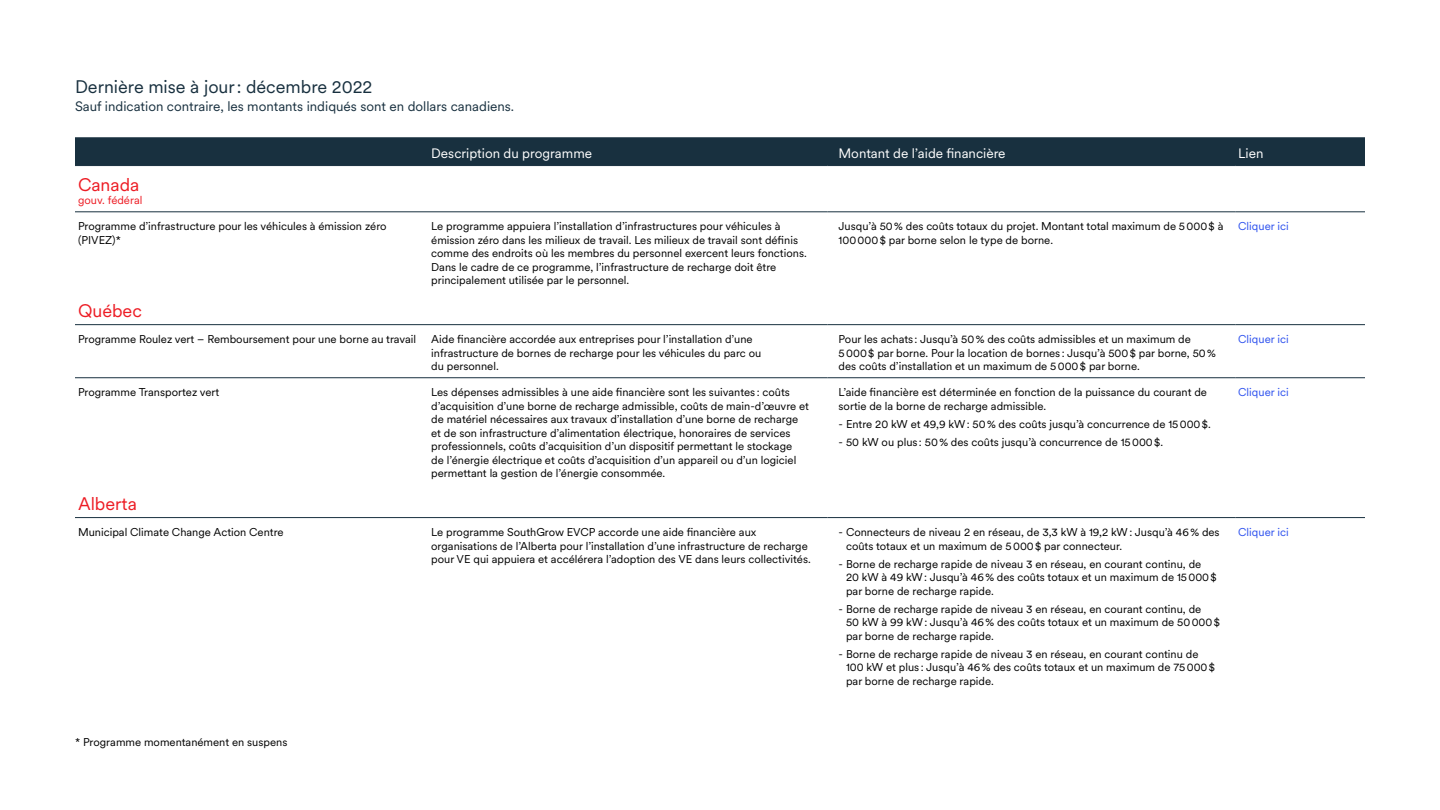
<style>
.page{position:relative;width:1440px;height:810px;background:#fff}
.page>*{position:absolute;margin:0;border:0;box-sizing:border-box;transform-origin:0 0}
.t1{font:18px "Circular";color:#18303f}
.t2{font:18px "Circular";color:#ed1c24}
.t3{font:13.5px "Circular";color:#18303f}
.t4{font:13.5px "Circular";color:#fff}
.t5{font:11.25px/13.5px "Circular";color:#000}
.t6{font:11.25px "Circular";color:#2c50ee}
.t7{font:11.25px "Circular";color:#ed1c24}
</style>
<div class="page">
<div style="left:75px;top:137px;width:1290px;height:28px;background:#18303f"></div>
<hr style="left:75px;top:378px;width:345px;height:1px;background:#18303f">
<hr style="left:420px;top:378px;width:407px;height:1px;background:#18303f">
<hr style="left:827px;top:378px;width:408px;height:1px;background:#18303f">
<hr style="left:1235px;top:378px;width:130px;height:1px;background:#18303f">
<hr style="left:75px;top:324px;width:345px;height:1px;background:#18303f">
<hr style="left:420px;top:324px;width:407px;height:1px;background:#18303f">
<hr style="left:827px;top:324px;width:408px;height:1px;background:#18303f">
<hr style="left:1235px;top:324px;width:130px;height:1px;background:#18303f">
<hr style="left:75px;top:517px;width:345px;height:1px;background:#18303f">
<hr style="left:420px;top:517px;width:407px;height:1px;background:#18303f">
<hr style="left:827px;top:517px;width:408px;height:1px;background:#18303f">
<hr style="left:1235px;top:517px;width:130px;height:1px;background:#18303f">
<hr style="left:75px;top:165px;width:345px;height:1px;background:#18303f">
<hr style="left:420px;top:165px;width:407px;height:1px;background:#18303f">
<hr style="left:827px;top:165px;width:408px;height:1px;background:#18303f">
<hr style="left:1235px;top:165px;width:130px;height:1px;background:#18303f">
<hr style="left:75px;top:211px;width:345px;height:1px;background:#18303f">
<hr style="left:420px;top:211px;width:407px;height:1px;background:#18303f">
<hr style="left:827px;top:211px;width:408px;height:1px;background:#18303f">
<hr style="left:1235px;top:211px;width:130px;height:1px;background:#18303f">
<h1 class="t1" style="left:75px;top:74px;width:299px">Dernière mise à jour: décembre 2022</h1>
<p class="t3" style="left:75px;top:97px;width:441px">Sauf indication contraire, les montants indiqués sont en dollars canadiens.</p>
<p class="t4" style="left:431px;top:144px;width:162px">Description du programme</p>
<p class="t4" style="left:839px;top:144px;width:168px">Montant de l’aide financière</p>
<p class="t4" style="left:1238px;top:144px;width:27px">Lien</p>
<h1 class="t2" style="left:78px;top:172px;width:63px">Canada</h1>
<p class="t7" style="left:78px;top:193px;width:66px">gouv. fédéral</p>
<p class="t5" style="left:78px;top:219px;width:310px">Programme d’infrastructure pour les véhicules à émission zéro (PIVEZ)*</p>
<p class="t5" style="left:431px;top:219px;width:377px">Le programme appuiera l’installation d’infrastructures pour véhicules à émission zéro dans les milieux de travail. Les milieux de travail sont définis comme des endroits où les membres du personnel exercent leurs fonctions.<br>Dans le cadre de ce programme, l’infrastructure de recharge doit être principalement utilisée par le personnel.</p>
<p class="t5" style="left:839px;top:219px;width:386px">Jusqu’à 50% des coûts totaux du projet. Montant total maximum de 5000$ à<br>100000$ par borne selon le type de borne.</p>
<p class="t6" style="left:1238px;top:219px;width:52px">Cliquer ici</p>
<h1 class="t2" style="left:78px;top:299px;width:65px">Québec</h1>
<p class="t5" style="left:78px;top:332px;width:340px">Programme Roulez vert – Remboursement pour une borne au travail</p>
<p class="t5" style="left:431px;top:332px;width:332px">Aide financière accordée aux entreprises pour l’installation d’une infrastructure de bornes de recharge pour les véhicules du parc ou du personnel.</p>
<p class="t5" style="left:839px;top:332px;width:379px">Pour les achats : Jusqu’à 50% des coûts admissibles et un maximum de<br>5000$ par borne. Pour la location de bornes : Jusqu’à 500$ par borne, 50% des coûts d’installation et un maximum de 5000$ par borne.</p>
<p class="t6" style="left:1238px;top:332px;width:52px">Cliquer ici</p>
<p class="t5" style="left:78px;top:385px;width:143px">Programme Transportez vert</p>
<p class="t5" style="left:431px;top:385px;width:379px">Les dépenses admissibles à une aide financière sont les suivantes : coûts d’acquisition d’une borne de recharge admissible, coûts de main-d’œuvre et de matériel nécessaires aux travaux d’installation d’une borne de recharge et de son infrastructure d’alimentation électrique, honoraires de services professionnels, coûts d’acquisition d’un dispositif permettant le stockage<br>de l’énergie électrique et coûts d’acquisition d’un appareil ou d’un logiciel permettant la gestion de l’énergie consommée.</p>
<p class="t5" style="left:839px;top:385px;width:370px">L’aide financière est déterminée en fonction de la puissance du courant de sortie de la borne de recharge admissible.</p>
<p class="t6" style="left:1238px;top:385px;width:52px">Cliquer ici</p>
<p class="t5" style="left:839px;top:417px;width:374px">- Entre 20 kW et 49,9 kW: 50% des coûts jusqu’à concurrence de 15000$.</p>
<p class="t5" style="left:839px;top:435px;width:326px">- 50 kW ou plus : 50% des coûts jusqu’à concurrence de 15000$.</p>
<h1 class="t2" style="left:78px;top:492px;width:60px">Alberta</h1>
<p class="t5" style="left:78px;top:525px;width:207px">Municipal Climate Change Action Centre</p>
<p class="t5" style="left:431px;top:525px;width:381px">Le programme SouthGrow EVCP accorde une aide financière aux organisations de l’Alberta pour l’installation d’une infrastructure de recharge pour VE qui appuiera et accélérera l’adoption des VE dans leurs collectivités.</p>
<p class="t5" style="left:846px;top:525px;width:375px;text-indent:-7px">- Connecteurs de niveau 2 en réseau, de 3,3 kW à 19,2 kW: Jusqu’à 46% des coûts totaux et un maximum de 5000$ par connecteur.</p>
<p class="t5" style="left:846px;top:557px;width:372px;text-indent:-7px">- Borne de recharge rapide de niveau 3 en réseau, en courant continu, de<br>20 kW à 49 kW: Jusqu’à 46% des coûts totaux et un maximum de 15000$ par borne de recharge rapide.</p>
<p class="t5" style="left:846px;top:602px;width:375px;text-indent:-7px">- Borne de recharge rapide de niveau 3 en réseau, en courant continu, de<br>50 kW à 99 kW: Jusqu’à 46% des coûts totaux et un maximum de 50000$ par borne de recharge rapide.</p>
<p class="t5" style="left:846px;top:647px;width:371px;text-indent:-7px">- Borne de recharge rapide de niveau 3 en réseau, en courant continu de<br>100 kW et plus : Jusqu’à 46% des coûts totaux et un maximum de 75000$ par borne de recharge rapide.</p>
<p class="t6" style="left:1238px;top:525px;width:52px">Cliquer ici</p>
<p class="t5" style="left:75px;top:735px;width:214px">* Programme momentanément en suspens</p>
</div>
